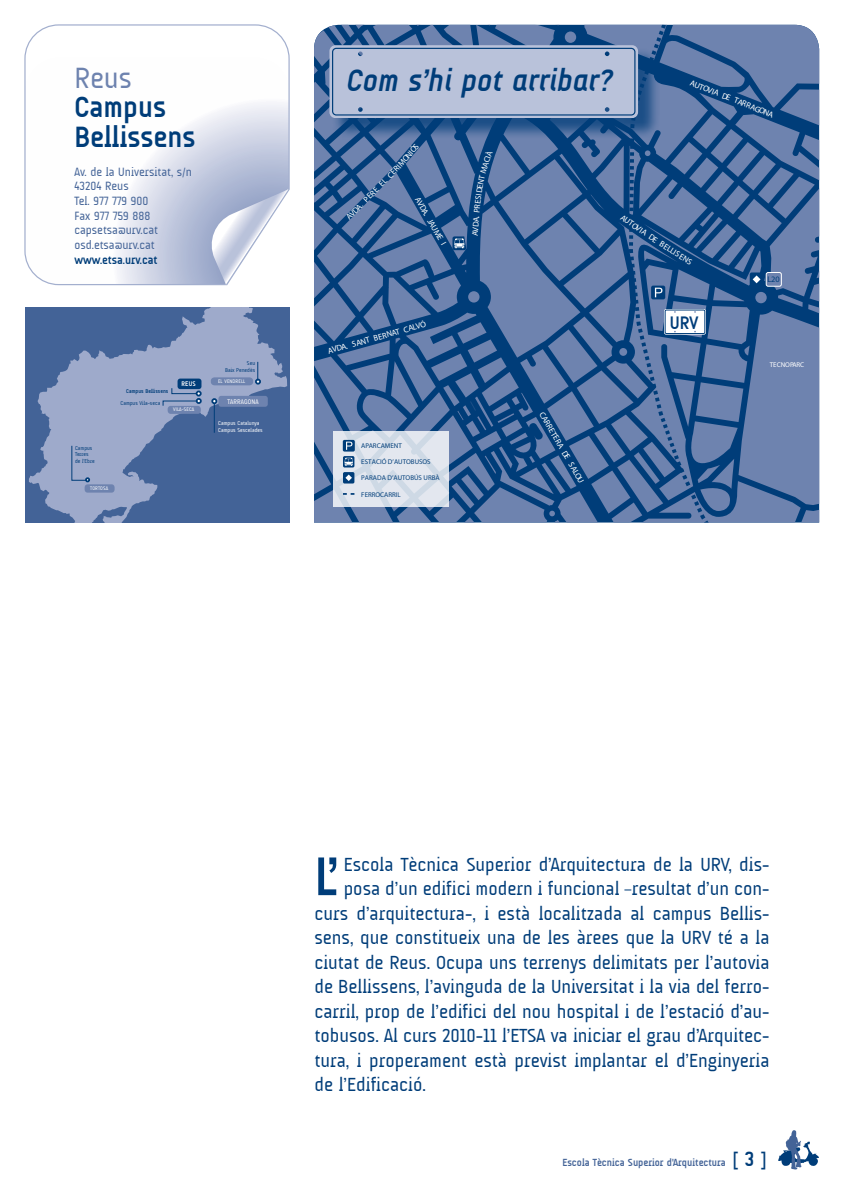
<style>
.page{position:relative;width:844px;height:1191px;background:#fff}
.page>*{position:absolute;margin:0;border:0;box-sizing:border-box;transform-origin:0 0}
.t1{font:700 55.12px "A Udimat";color:#003d79}
.t2{font:italic 700 31.5px "A Udimat";color:#003d79}
.t3{font:700 29.75px/29.8px "A Udimat";color:#003d79}
.t4{font:29.75px "A Udimat";color:#6e83af}
.t5{font:19.25px "A Udimat";color:#003d79}
.t6{font:700 18.38px "A Udimat";color:#003d79}
.t7{font:12.25px/14.7px "A Udimat";color:#436397}
.t8{font:700 12.25px "A Udimat";color:#003d79}
.t9{font:700 10.5px "A Udimat";color:#436397}
.t10{font:8.22px "Myriad Pro";color:#fff}
.t11{font:8.22px "Myriad Pro";color:#003d79}
.t12{font:7px "Myriad Pro";color:#fff}
.t13{font:6.83px "Myriad Pro";color:#003d79}
.t14{font:6.83px "A Udimat";letter-spacing:.02em;color:#fff}
.t15{font:700 6.83px "A Udimat";color:#fff}
.t16{font:5.6px/6.8px "A Udimat";color:#003d79;text-align:right}
.t17{font:5.6px/6.8px "A Udimat";color:#fff}
.t18{font:700 5.6px "A Udimat";color:#003d79}
.t19{font:5.25px "A Udimat";letter-spacing:.02em;color:#fff}
.s1{font-weight:400;font-size:21px;color:#003d79}
.s2{font-size:21px;color:#003d79}
</style>
<div class="page">
<svg style="left:778px;top:1130px;width:40px;height:40px"></svg>
<svg style="left:24px;top:24px;width:266px;height:262px"></svg>
<svg style="left:207px;top:189px;width:81px;height:95px"></svg>
<div style="left:25px;top:308px;width:264px;height:215px;background:#436397"></div>
<svg style="left:29px;top:308px;width:258px;height:215px"></svg>
<hr style="left:214px;top:403px;width:1px;height:30px;background:#003d79">
<svg style="left:255px;top:362px;width:6px;height:22px"></svg>
<div style="left:85px;top:484px;width:29px;height:8px;background:#6e83af;border-radius:3px"></div>
<div style="left:177px;top:378px;width:24px;height:11px;background:#003d79;border-radius:3px"></div>
<div style="left:218px;top:396px;width:50px;height:11px;background:#6e83af;border-radius:3px"></div>
<svg style="left:211px;top:398px;width:9px;height:9px"></svg>
<div style="left:168px;top:406px;width:33px;height:8px;background:#6e83af;border-radius:3px"></div>
<div style="left:211px;top:377px;width:42px;height:8px;background:#6e83af;border-radius:4px"></div>
<svg style="left:71px;top:445px;width:19px;height:37px"></svg>
<svg style="left:162px;top:383px;width:40px;height:23px"></svg>
<svg style="left:314px;top:25px;width:505px;height:497px;background:#5576a3"></svg>
<h3 class="t4" style="left:74px;top:61px;width:59px">Reus</h3>
<h3 class="t3" style="left:74px;top:92px;width:122px">Campus<br>Bellissens</h3>
<p class="t7" style="left:74px;top:164px;width:119px">Av. de la Universitat, s/n<br>43204 Reus<br>Tel. 977 779 900<br>Fax 977 759 888 capsetsa@urv.cat osd.etsa@urv.cat</p>
<p class="t8" style="left:74px;top:252px;width:85px">www.etsa.urv.cat</p>
<h2 class="t2" style="left:347px;top:63px;width:267px">Com s’hi pot arribar?</h2>
<p class="t10" style="left:394px;top:164px;width:31px;rotate:-49deg">IMONIÓS</p>
<p class="t10" style="left:344px;top:215px;width:73px;rotate:-45deg">AVDA. PERE EL CER</p>
<p class="t10" style="left:421px;top:195px;width:55px;rotate:60deg">AVDA. JAUME I</p>
<p class="t10" style="left:624px;top:212px;width:25px;rotate:35deg">AUTOV</p>
<p class="t10" style="left:643px;top:225px;width:21px;rotate:34deg">IA DE</p>
<p class="t10" style="left:663px;top:239px;width:18px;rotate:33deg">BELL</p>
<p class="t10" style="left:692px;top:78px;width:90px;rotate:21deg">AUTOVIA DE TARRAGONA</p>
<p class="t11" style="left:767px;top:274px;width:14px">L20</p>
<p class="t10" style="left:327px;top:346px;width:103px;rotate:-16deg">AVDA. SANT BERNAT CALVÓ</p>
<p class="t6" style="left:669px;top:312px;width:30px">URV</p>
<p class="t16" style="left:225px;top:359px;width:32px">Seu<br>Baix Penedès</p>
<p class="t12" style="left:769px;top:361px;width:36px">TECNOPARC</p>
<p class="t15" style="left:181px;top:380px;width:16px">REUS</p>
<p class="t19" style="left:173px;top:407px;width:23px">VILA-SECA</p>
<p class="t18" style="left:126px;top:388px;width:44px">Campus Bellissens</p>
<p class="t16" style="left:120px;top:399px;width:41px">Campus Vila-seca</p>
<p class="t16" style="left:75px;top:444px;width:21px;text-align:left">Campus<br>Terres de l’Ebre</p>
<p class="t19" style="left:90px;top:485px;width:20px">TORTOSA</p>
<p class="t19" style="left:218px;top:378px;width:29px">EL VENDRELL</p>
<p class="t14" style="left:227px;top:397px;width:33px">TARRAGONA</p>
<p class="t17" style="left:218px;top:420px;width:46px">Campus Catalunya<br>Campus Sescelades</p>
<p class="t13" style="left:361px;top:442px;width:42px">APARCAMENT</p>
<p class="t13" style="left:361px;top:458px;width:71px">ESTACIÓ D’AUTOBUSOS</p>
<p class="t13" style="left:361px;top:474px;width:80px">PARADA D’AUTOBÚS URBÀ</p>
<p class="t13" style="left:361px;top:490px;width:41px">FERROCARRIL</p>
<p class="t10" style="left:546px;top:410px;width:82px;rotate:60deg">CARRETERA DE SALOU</p>
<h1 class="t1" style="left:314px;top:845px;width:25px">L’</h1>
<p class="t5" style="left:343px;top:853px;width:427px">Escola Tècnica Superior d’Arquitectura de la URV, dis-</p>
<p class="t5" style="left:343px;top:877px;width:427px">posa d’un edifici modern i funcional –resultat d’un con-</p>
<p class="t5" style="left:314px;top:902px;width:456px">curs d’arquitectura-, i està localitzada al campus Bellis-</p>
<p class="t5" style="left:314px;top:926px;width:456px">sens, que constitueix una de les àrees que la URV té a la</p>
<p class="t5" style="left:314px;top:951px;width:456px">ciutat de Reus. Ocupa uns terrenys delimitats per l’autovia</p>
<p class="t5" style="left:314px;top:975px;width:456px">de Bellissens, l’avinguda de la Universitat i la via del ferro-</p>
<p class="t5" style="left:314px;top:1000px;width:456px">carril, prop de l’edifici del nou hospital i de l’estació d’au-</p>
<p class="t5" style="left:314px;top:1024px;width:456px">tobusos. Al curs 2010-11 l’ETSA va iniciar el grau d’Arquitec-</p>
<p class="t5" style="left:314px;top:1049px;width:456px">tura, i properament està previst implantar el d’Enginyeria</p>
<p class="t5" style="left:314px;top:1073px;width:113px">de l’Edificació.</p>
<p class="t9" style="left:562px;top:1156px;width:206px">Escola Tècnica Superior d'Arquitectura <span class="s1">[</span> <span class="s2">3</span> <span class="s1">]</span></p>
</div>
